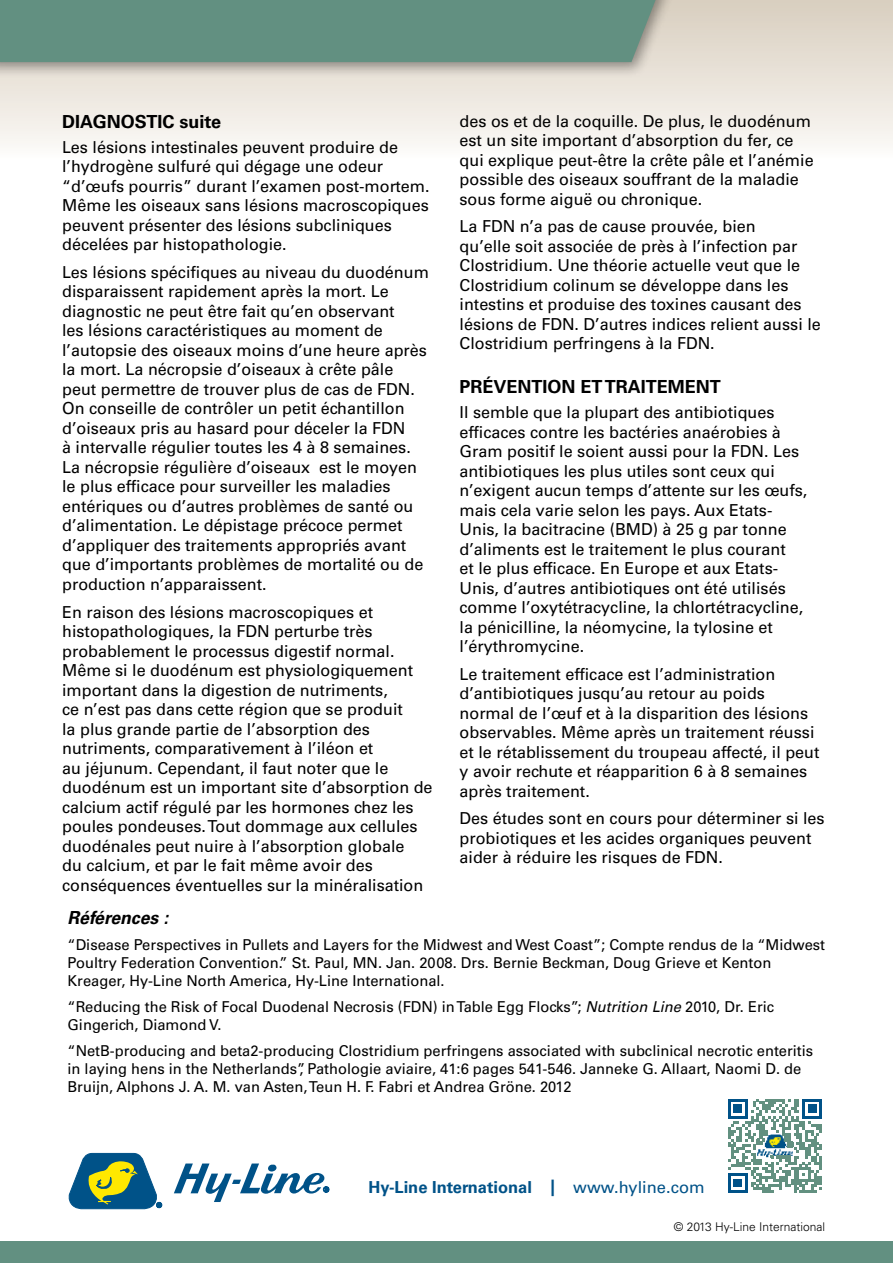
<style>
.page{position:relative;width:893px;height:1263px;background:#fff}
.page>*{position:absolute;margin:0;border:0;box-sizing:border-box;transform-origin:0 0}
.t1{font:700 18px "Univers LT Std";color:#000}
.t2{font:italic 700 18px "Univers LT Std";color:#000}
.t3{font:16.5px/19.5px "Univers LT Std";color:#000}
.t4{font:700 16.5px "Univers LT Std";color:#005288}
.t5{font:15px/18px "Univers LT Std";color:#000}
.t6{font:300 12px "Univers LT Std";color:#000}
.s1{font-style:italic}
.s2{font-weight:400}
</style>
<div class="page">
<div style="left:0;top:0;width:893px;height:166px;background:linear-gradient(to bottom,#d8cdbd,#fefdfc)"></div>
<div style="left:0;top:0;width:676px;height:78px;background:#000;opacity:.4"></div>
<div style="left:0;top:0;width:656px;height:62px;background:#629081"></div>
<div style="left:0;top:1241px;width:893px;height:22px;background:#629081"></div>
<svg style="left:68px;top:1153px;width:94px;height:56px"></svg>
<svg style="left:174px;top:1163px;width:155px;height:39px"></svg>
<svg style="left:728px;top:1099px;width:94px;height:94px"></svg>
<p class="t1" style="left:62px;top:111px;width:160px">DIAGNOSTIC suite</p>
<p class="t3" style="left:62px;top:137px;width:369px">Les lésions intestinales peuvent produire de l’hydrogène sulfuré qui dégage une odeur “d’œufs pourris” durant l’examen post-mortem.<br>Même les oiseaux sans lésions macroscopiques peuvent présenter des lésions subcliniques décelées par histopathologie.</p>
<p class="t3" style="left:62px;top:262px;width:368px">Les lésions spécifiques au niveau du duodénum disparaissent rapidement après la mort. Le diagnostic ne peut être fait qu’en observant<br>les lésions caractéristiques au moment de l’autopsie des oiseaux moins d’une heure après la mort. La nécropsie d’oiseaux à crête pâle peut permettre de trouver plus de cas de FDN.<br>On conseille de contrôler un petit échantillon d’oiseaux pris au hasard pour déceler la FDN<br>à intervalle régulier toutes les 4 à 8 semaines.<br>La nécropsie régulière d’oiseaux est le moyen le plus efficace pour surveiller les maladies entériques ou d’autres problèmes de santé ou d’alimentation. Le dépistage précoce permet d’appliquer des traitements appropriés avant que d’importants problèmes de mortalité ou de production n’apparaissent.</p>
<p class="t3" style="left:62px;top:602px;width:372px">En raison des lésions macroscopiques et histopathologiques, la FDN perturbe très probablement le processus digestif normal.<br>Même si le duodénum est physiologiquement important dans la digestion de nutriments,<br>ce n’est pas dans cette région que se produit<br>la plus grande partie de l’absorption des nutriments, comparativement à l’iléon et<br>au jéjunum. Cependant, il faut noter que le duodénum est un important site d’absorption de calcium actif régulé par les hormones chez les poules pondeuses. Tout dommage aux cellules duodénales peut nuire à l’absorption globale<br>du calcium, et par le fait même avoir des conséquences éventuelles sur la minéralisation</p>
<p class="t3" style="left:460px;top:111px;width:356px">des os et de la coquille. De plus, le duodénum est un site important d’absorption du fer, ce qui explique peut-être la crête pâle et l’anémie possible des oiseaux souffrant de la maladie sous forme aiguë ou chronique.</p>
<p class="t3" style="left:460px;top:217px;width:363px">La FDN n’a pas de cause prouvée, bien<br>qu’elle soit associée de près à l’infection par Clostridium. Une théorie actuelle veut que le Clostridium colinum se développe dans les intestins et produise des toxines causant des lésions de FDN. D’autres indices relient aussi le Clostridium perfringens à la FDN.</p>
<p class="t1" style="left:460px;top:376px;width:263px">PRÉVENTION ET TRAITEMENT</p>
<p class="t3" style="left:460px;top:402px;width:349px">Il semble que la plupart des antibiotiques efficaces contre les bactéries anaérobies à Gram positif le soient aussi pour la FDN. Les antibiotiques les plus utiles sont ceux qui n’exigent aucun temps d’attente sur les œufs, mais cela varie selon les pays. Aux Etats-Unis, la bacitracine (BMD) à 25 g par tonne d’aliments est le traitement le plus courant<br>et le plus efficace. En Europe et aux Etats-Unis, d’autres antibiotiques ont été utilisés comme l’oxytétracycline, la chlortétracycline, la pénicilline, la néomycine, la tylosine et l’érythromycine.</p>
<p class="t3" style="left:460px;top:664px;width:361px">Le traitement efficace est l’administration d’antibiotiques jusqu’au retour au poids normal de l’œuf et à la disparition des lésions observables. Même après un traitement réussi et le rétablissement du troupeau affecté, il peut y avoir rechute et réapparition 6 à 8 semaines après traitement.</p>
<p class="t3" style="left:460px;top:809px;width:367px">Des études sont en cours pour déterminer si les probiotiques et les acides organiques peuvent aider à réduire les risques de FDN.</p>
<p class="t2" style="left:68px;top:907px;width:102px">Références :</p>
<p class="t5" style="left:68px;top:935px;width:759px">“Disease Perspectives in Pullets and Layers for the Midwest and West Coast”; Compte rendus de la “Midwest<br>Poultry Federation Convention.” St. Paul, MN. Jan. 2008. Drs. Bernie Beckman, Doug Grieve et Kenton<br>Kreager, Hy-Line North America, Hy-Line International.</p>
<p class="t5" style="left:68px;top:998px;width:708px">“Reducing the Risk of Focal Duodenal Necrosis (FDN) in Table Egg Flocks”; <span class="s1">Nutrition Line</span> 2010, Dr. Eric<br>Gingerich, Diamond V.</p>
<p class="t5" style="left:68px;top:1042px;width:747px">“NetB-producing and beta2-producing Clostridium perfringens associated with subclinical necrotic enteritis in laying hens in the Netherlands”, Pathologie aviaire, 41:6 pages 541-546. Janneke G. Allaart, Naomi D. de<br>Bruijn, Alphons J. A. M. van Asten, Teun H. F. Fabri et Andrea Gröne. 2012</p>
<p class="t4" style="left:368px;top:1178px;width:338px">Hy-Line International | <span class="s2">www.hyline.com</span></p>
<p class="t6" style="left:674px;top:1219px;width:153px">© 2013 Hy-Line International</p>
</div>
